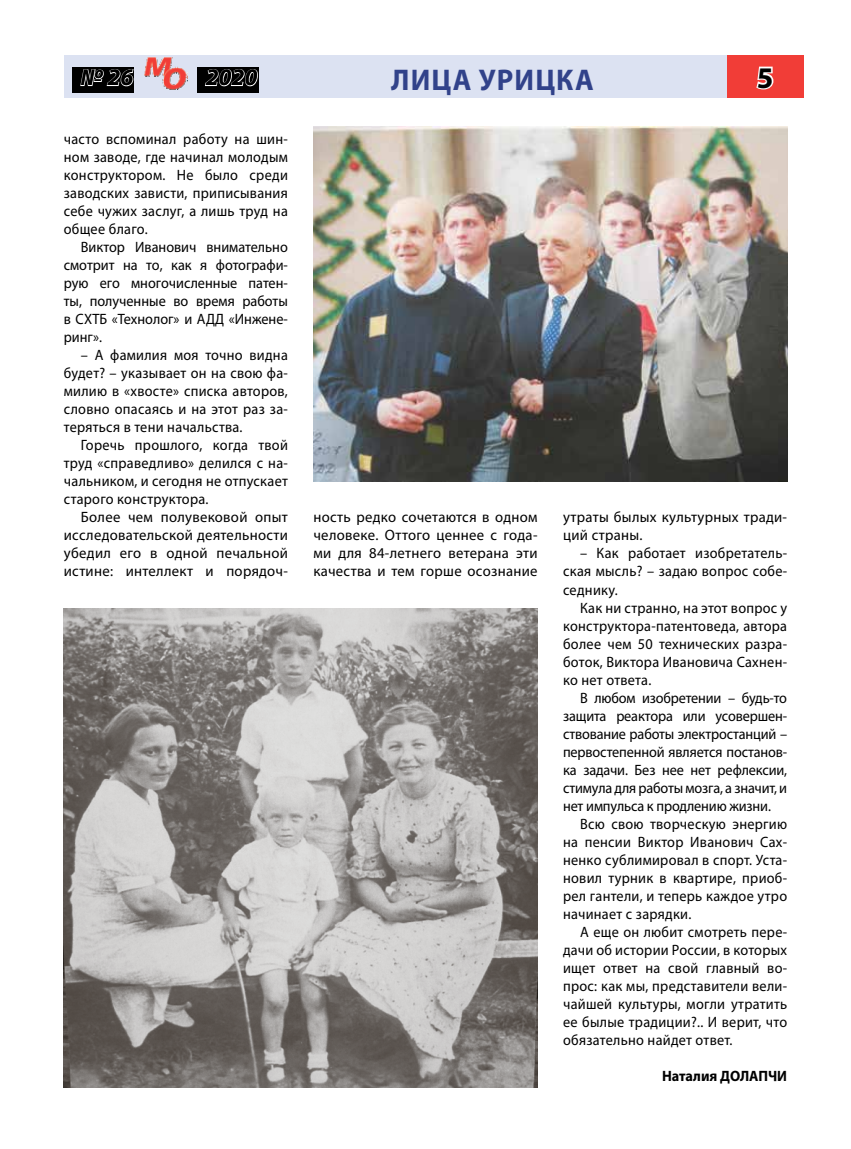
<style>
.page{position:relative;width:851px;height:1149px;background:#fff}
.page>*{position:absolute;margin:0;border:0;box-sizing:border-box;transform-origin:0 0}
.t1{font:700 30px "Myriad Pro";letter-spacing:.04em;color:#31428a;scale:.95 1}
.t2{font:700 30px "Myriad Pro";color:#000}
.t3{font:italic 700 24px "Myriad Pro";color:#000}
.t4{font:15px/18px "Myriad Pro";letter-spacing:.02em;color:#000;text-align:justify;scale:.95 1}
.t5{font:15px/18px "Myriad Pro";letter-spacing:.02em;color:#000;text-align:justify}
.t6{font:700 15px "Myriad Pro";color:#000;scale:.95 1}
</style>
<div class="page">
<div style="left:64px;top:55px;width:701px;height:43px;background:#dce2f2"></div>
<div style="left:72px;top:67px;width:62px;height:25px;background:#000"></div>
<svg style="left:79px;top:69px;width:55px;height:24px"></svg>
<img style="left:144px;top:57px;width:43px;height:33px">
<div style="left:197px;top:67px;width:61px;height:25px;background:#000"></div>
<svg style="left:205px;top:69px;width:53px;height:18px"></svg>
<div style="left:727px;top:55px;width:77px;height:43px;background:#f13d37"></div>
<svg style="left:756px;top:66px;width:18px;height:24px"></svg>
<img style="left:313px;top:126px;width:474px;height:355px">
<img style="left:64px;top:608px;width:473px;height:479px">
<h2 class="t3" style="left:80px;top:62px;width:54px">№ 26</h2>
<h2 class="t3" style="left:206px;top:62px;width:53px">2020</h2>
<h1 class="t1" style="left:391px;top:60px;width:215px">ЛИЦА УРИЦКА</h1>
<h1 class="t2" style="left:756px;top:58px;width:18px">5</h1>
<p class="t4" style="left:64px;top:130px;width:237px">часто вспоминал работу на шин&shy;ном заводе, где начинал молодым конструктором. Не было среди заводских зависти, приписывания себе чужих заслуг, а лишь труд на общее благо.</p>
<p class="t4" style="left:64px;top:238px;width:237px;text-indent:17px">Виктор Иванович внимательно смотрит на то, как я фотографи&shy;рую его многочисленные патен&shy;ты, полученные во время работы в СХТБ «Технолог» и АДД «Инжене&shy;ринг».</p>
<p class="t4" style="left:64px;top:346px;width:237px;text-indent:17px">– А фамилия моя точно видна будет? – указывает он на свою фа&shy;милию в «хвосте» списка авторов, словно опасаясь и на этот раз за&shy;теряться в тени начальства.</p>
<p class="t4" style="left:64px;top:436px;width:237px;text-indent:17px">Горечь прошлого, когда твой труд «справедливо» делился с на&shy;чальником, и сегодня не отпускает старого конструктора.</p>
<p class="t5" style="left:64px;top:508px;width:225px;text-indent:17px">Более чем полувековой опыт исследовательской деятельности убедил его в одной печальной истине: интеллект и порядоч-</p>
<p class="t5" style="left:313px;top:508px;width:225px">ность редко сочетаются в одном человеке. Оттого ценнее с года&shy;ми для 84-летнего ветерана эти качества и тем горше осознание</p>
<p class="t5" style="left:563px;top:508px;width:225px">утраты былых культурных тради&shy;ций страны.</p>
<p class="t4" style="left:563px;top:544px;width:237px;text-indent:17px">– Как работает изобретатель&shy;ская мысль? – задаю вопрос собе&shy;седнику.</p>
<p class="t4" style="left:563px;top:598px;width:237px;text-indent:17px">Как ни странно, на этот вопрос у конструктора-патентоведа, автора более чем 50 технических разра&shy;боток, Виктора Ивановича Сахнен&shy;ко нет ответа.</p>
<p class="t4" style="left:563px;top:688px;width:237px;text-indent:17px">В любом изобретении – будь-то защита реактора или усовершен&shy;ствование работы электростанций – первостепенной является постанов&shy;ка задачи. Без нее нет рефлексии, стимула для работы мозга, а значит, и нет импульса к продлению жизни.</p>
<p class="t4" style="left:563px;top:814px;width:237px;text-indent:17px">Всю свою творческую энергию на пенсии Виктор Иванович Сах&shy;ненко сублимировал в спорт. Уста&shy;новил турник в квартире, приоб&shy;рел гантели, и теперь каждое утро начинает с зарядки.</p>
<p class="t4" style="left:563px;top:922px;width:237px;text-indent:17px">А еще он любит смотреть пере&shy;дачи об истории России, в которых ищет ответ на свой главный во&shy;прос: как мы, представители вели&shy;чайшей культуры, могли утратить ее былые традиции?.. И верит, что обязательно найдет ответ.</p>
<p class="t6" style="left:662px;top:1065px;width:133px">Наталия ДОЛАПЧИ</p>
</div>
